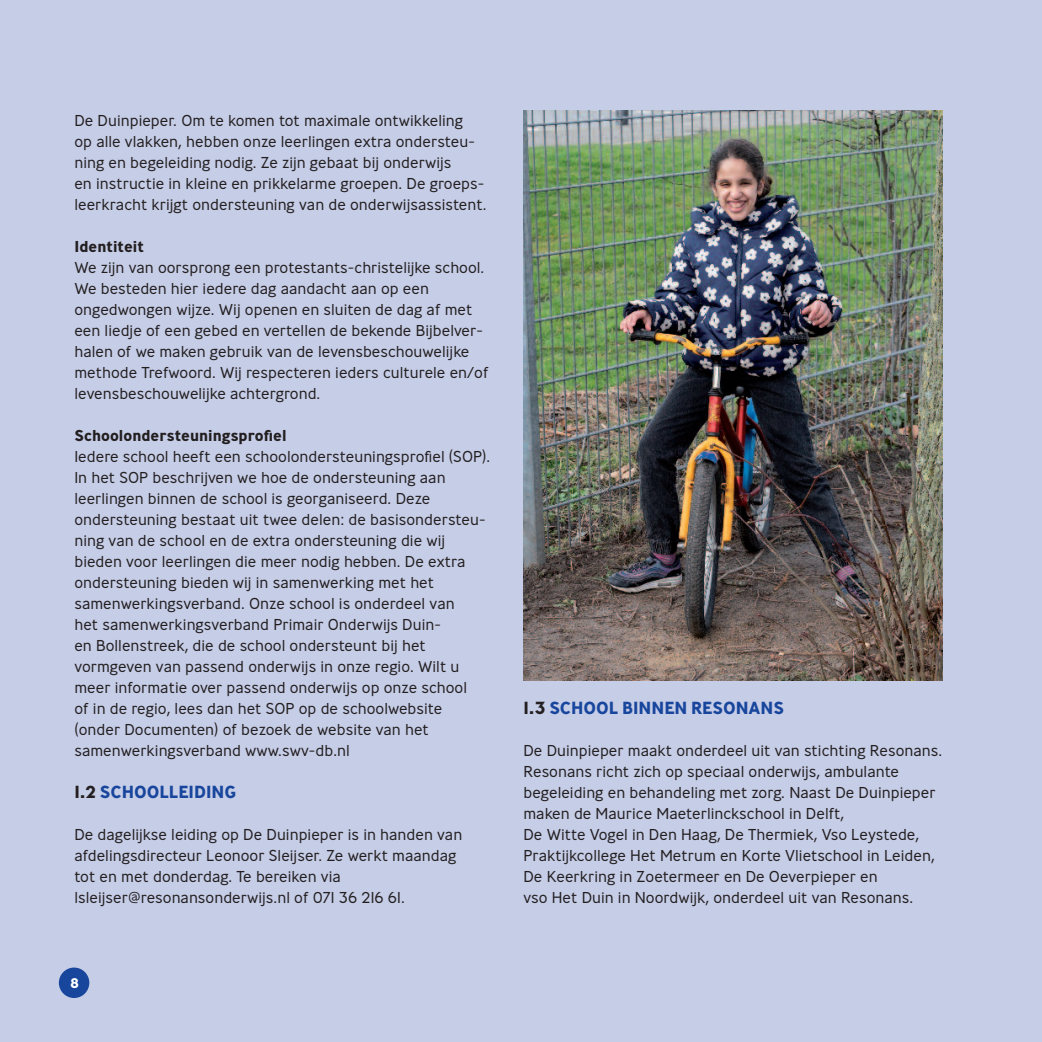
<style>
.page{position:relative;width:1042px;height:1042px;background:#c6cde7}
.page>*{position:absolute;margin:0;border:0;box-sizing:border-box;transform-origin:0 0}
.t1{font:700 17.5px "Ministry";color:#18469d}
.t2{font:300 15.75px/21px "Ministry";color:#231f20}
.t3{font:700 15.75px "Ministry";color:#231f20}
.t4{font:700 14px "Ministry";color:#fff}
.s1{color:#231f20}
</style>
<div class="page">
<div style="left:59px;top:967px;width:30px;height:31px;background:#18469d;border-radius:50%"></div>
<img style="left:523px;top:110px;width:420px;height:570px">
<p class="t2" style="left:74px;top:111px;width:414px">De Duinpieper. Om te komen tot maximale ontwikkeling<br>op alle vlakken, hebben onze leerlingen extra ondersteu&shy;ning en begeleiding nodig. Ze zijn gebaat bij onderwijs<br>en instructie in kleine en prikkelarme groepen. De groeps&shy;leerkracht krijgt ondersteuning van de onderwijsassistent.</p>
<p class="t3" style="left:74px;top:240px;width:71px">Identiteit</p>
<p class="t2" style="left:74px;top:258px;width:416px">We zijn van oorsprong een protestants-christelijke school.<br>We besteden hier iedere dag aandacht aan op een ongedwongen wijze. Wij openen en sluiten de dag af met een liedje of een gebed en vertellen de bekende Bijbelver&shy;halen of we maken gebruik van de levensbeschouwelijke methode Trefwoord. Wij respecteren ieders culturele en/of levensbeschouwelijke achtergrond.</p>
<p class="t3" style="left:74px;top:429px;width:214px">Schoolondersteuningsprofiel</p>
<p class="t2" style="left:74px;top:447px;width:417px">Iedere school heeft een schoolondersteuningsprofiel (SOP).<br>In het SOP beschrijven we hoe de ondersteuning aan leerlingen binnen de school is georganiseerd. Deze ondersteuning bestaat uit twee delen: de basisondersteu&shy;ning van de school en de extra ondersteuning die wij bieden voor leerlingen die meer nodig hebben. De extra ondersteuning bieden wij in samenwerking met het samenwerkingsverband. Onze school is onderdeel van<br>het samenwerkingsverband Primair Onderwijs Duin-<br>en Bollenstreek, die de school ondersteunt bij het vormgeven van passend onderwijs in onze regio. Wilt u meer informatie over passend onderwijs op onze school<br>of in de regio, lees dan het SOP op de schoolwebsite (onder Documenten) of bezoek de website van het samenwerkingsverband www.swv-db.nl</p>
<p class="t1" style="left:74px;top:785px;width:163px"><span class="s1">1.2</span> SCHOOLLEIDING</p>
<p class="t2" style="left:74px;top:825px;width:389px">De dagelijkse leiding op De Duinpieper is in handen van afdelingsdirecteur Leonoor Sleijser. Ze werkt maandag tot en met donderdag. Te bereiken via lsleijser@resonansonderwijs.nl of 071 36 216 61.</p>
<p class="t4" style="left:70px;top:977px;width:11px">8</p>
<p class="t1" style="left:523px;top:701px;width:262px"><span class="s1">1.3</span> SCHOOL BINNEN RESONANS</p>
<p class="t2" style="left:523px;top:741px;width:420px">De Duinpieper maakt onderdeel uit van stichting Resonans.<br>Resonans richt zich op speciaal onderwijs, ambulante begeleiding en behandeling met zorg. Naast De Duinpieper maken de Maurice Maeterlinckschool in Delft,<br>De Witte Vogel in Den Haag, De Thermiek, Vso Leystede, Praktijkcollege Het Metrum en Korte Vlietschool in Leiden, De Keerkring in Zoetermeer en De Oeverpieper en<br>vso Het Duin in Noordwijk, onderdeel uit van Resonans.</p>
</div>
